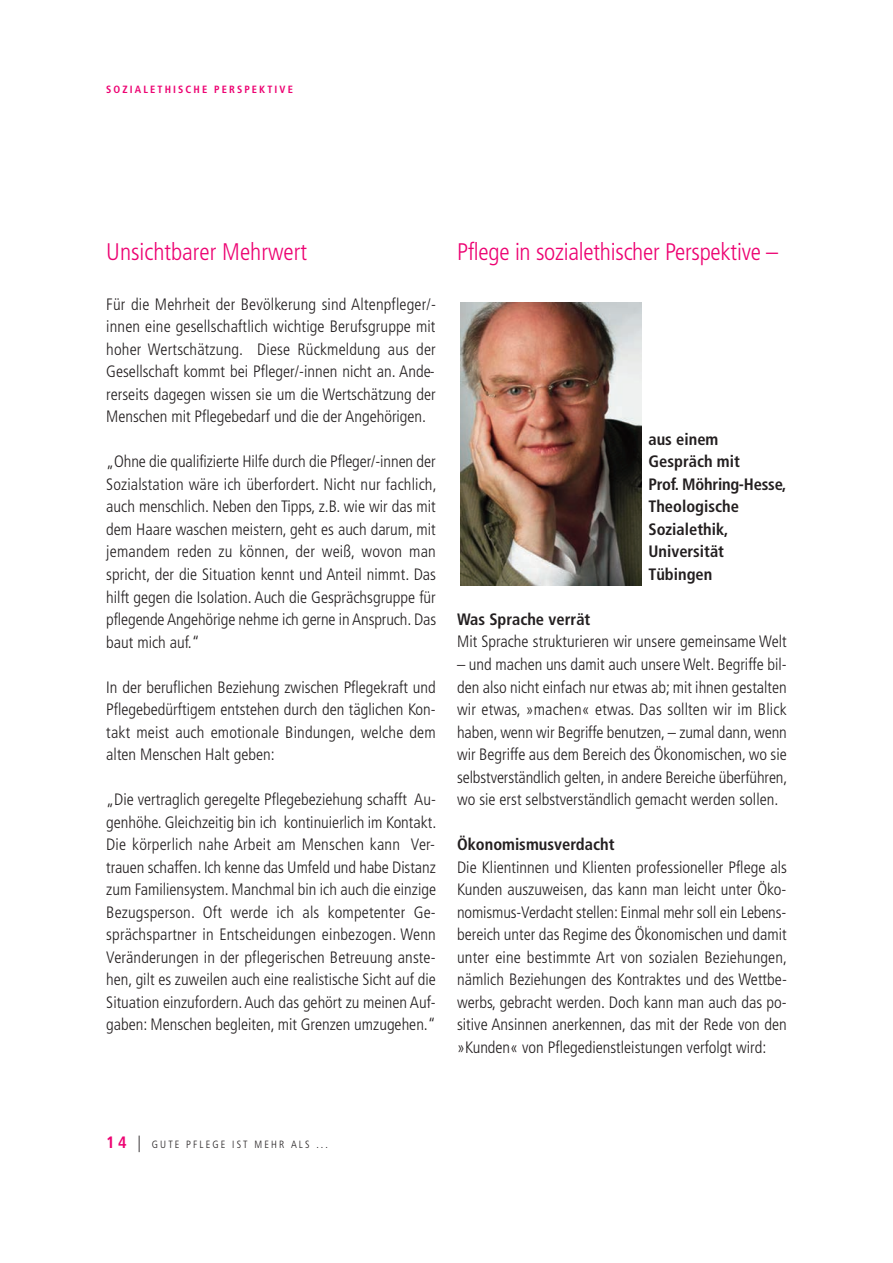
<style>
.page{position:relative;width:893px;height:1263px;background:#fff}
.page>*{position:absolute;margin:0;border:0;box-sizing:border-box;transform-origin:0 0}
.t1{font:300 condensed 24px "Frutiger";letter-spacing:-.01em;color:#ed0372}
.t2{font:300 condensed 16.5px/22.5px "Frutiger";color:#231f20;text-align:justify}
.t3{font:700 condensed 16.5px/22.5px "Frutiger";color:#231f20}
.t4{font:300 condensed 10.5px "Frutiger";letter-spacing:.2em;color:#231f20}
.t5{font:700 condensed 10.5px "Frutiger";letter-spacing:.2em;color:#ed0372}
.s1{font-weight:700;font-size:16.5px;color:#ed0372}
.s2{font-size:16.5px}
</style>
<div class="page">
<img style="left:460px;top:303px;width:182px;height:282px">
<p class="t5" style="left:106px;top:85px;width:188px">SOZIALETHISCHE PERSPEKTIVE</p>
<h1 class="t1" style="left:106px;top:242px;width:202px">Unsichtbarer Mehrwert</h1>
<p class="t2" style="left:106px;top:294px;width:331px">Für die Mehrheit der Bevölkerung sind Altenpfleger/- innen eine gesellschaftlich wichtige Berufsgruppe mit hoher Wertschätzung. Diese Rückmeldung aus der Gesellschaft kommt bei Pfleger/-innen nicht an. Ande&shy;rerseits dagegen wissen sie um die Wertschätzung der Menschen mit Pflegebedarf und die der Angehörigen.</p>
<p class="t2" style="left:106px;top:452px;width:332px">„Ohne die qualifizierte Hilfe durch die Pfleger/-innen der Sozialstation wäre ich überfordert. Nicht nur fachlich, auch menschlich. Neben den Tipps, z.B. wie wir das mit dem Haare waschen meistern, geht es auch darum, mit jemandem reden zu können, der weiß, wovon man spricht, der die Situation kennt und Anteil nimmt. Das hilft gegen die Isolation. Auch die Gesprächsgruppe für pflegende Angehörige nehme ich gerne in Anspruch. Das baut mich auf.“</p>
<p class="t2" style="left:106px;top:677px;width:331px">In der beruflichen Beziehung zwischen Pflegekraft und Pflegebedürftigem entstehen durch den täglichen Kon&shy;takt meist auch emotionale Bindungen, welche dem alten Menschen Halt geben:</p>
<p class="t2" style="left:106px;top:789px;width:332px">„Die vertraglich geregelte Pflegebeziehung schafft Au&shy;genhöhe. Gleichzeitig bin ich kontinuierlich im Kontakt.<br>Die körperlich nahe Arbeit am Menschen kann Ver&shy;trauen schaffen. Ich kenne das Umfeld und habe Distanz zum Familiensystem. Manchmal bin ich auch die einzige Bezugsperson. Oft werde ich als kompetenter Ge&shy;sprächspartner in Entscheidungen einbezogen. Wenn Veränderungen in der pflegerischen Betreuung anste&shy;hen, gilt es zuweilen auch eine realistische Sicht auf die Situation einzufordern. Auch das gehört zu meinen Auf&shy;gaben: Menschen begleiten, mit Grenzen umzugehen.“</p>
<h1 class="t1" style="left:457px;top:242px;width:323px">Pflege in sozialethischer Perspektive –</h1>
<p class="t3" style="left:648px;top:429px;width:139px">aus einem<br>Gespräch mit<br>Prof. Möhring-Hesse,<br>Theologische<br>Sozialethik,<br>Universität<br>Tübingen</p>
<p class="t3" style="left:457px;top:609px;width:135px">Was Sprache verrät</p>
<p class="t2" style="left:457px;top:632px;width:331px">Mit Sprache strukturieren wir unsere gemeinsame Welt</p>
<p class="t2" style="left:457px;top:654px;width:332px">– und machen uns damit auch unsere Welt. Begriffe bil&shy;den also nicht einfach nur etwas ab; mit ihnen gestalten wir etwas, »machen« etwas. Das sollten wir im Blick haben, wenn wir Begriffe benutzen, – zumal dann, wenn wir Begriffe aus dem Bereich des Ökonomischen, wo sie selbstverständlich gelten, in andere Bereiche überführen, wo sie erst selbstverständlich gemacht werden sollen.</p>
<p class="t3" style="left:457px;top:834px;width:159px">Ökonomismusverdacht</p>
<p class="t2" style="left:457px;top:857px;width:332px">Die Klientinnen und Klienten professioneller Pflege als Kunden auszuweisen, das kann man leicht unter Öko&shy;nomismus-Verdacht stellen: Einmal mehr soll ein Lebens&shy;bereich unter das Regime des Ökonomischen und damit unter eine bestimmte Art von sozialen Beziehungen, nämlich Beziehungen des Kontraktes und des Wettbe&shy;werbs, gebracht werden. Doch kann man auch das po&shy;sitive Ansinnen anerkennen, das mit der Rede von den »Kunden« von Pflegedienstleistungen verfolgt wird:</p>
<p class="t4" style="left:106px;top:1140px;width:223px"><span class="s1">14</span> <span class="s2">|</span> GUTE PFLEGE IST MEHR ALS ...</p>
</div>
